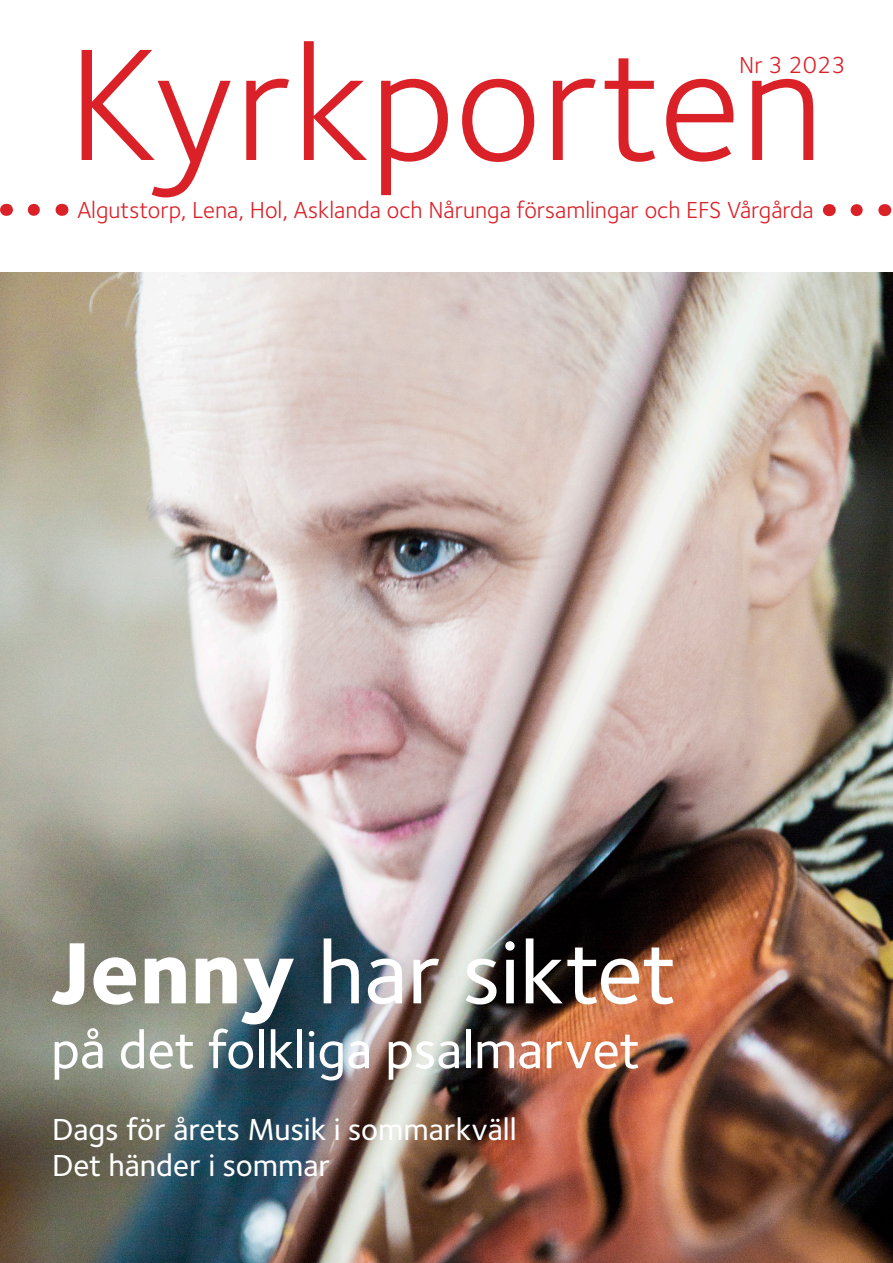
<style>
.page{position:relative;width:893px;height:1263px;background:#fff}
.page>*{position:absolute;margin:0;border:0;box-sizing:border-box;transform-origin:0 0}
.t1{font:165px "Foundry Sterling OT3";color:#da2128}
.t2{font:500 90px "Foundry Sterling OT3";color:#fff}
.t3{font:500 54px "Foundry Sterling OT3";color:#fff}
.t4{font:500 31.5px "Foundry Sterling OT3";color:#fff}
.t5{font:24px "Foundry Sterling OT3";color:#da2128}
.s1{font-weight:800}
</style>
<div class="page">
<img style="left:0;top:272px;width:893px;height:991px">
<svg style="left:34px;top:204px;width:6px;height:12px"></svg>
<svg style="left:6px;top:204px;width:1px;height:12px"></svg>
<svg style="left:62px;top:204px;width:1px;height:12px"></svg>
<svg style="left:857px;top:204px;width:6px;height:12px"></svg>
<svg style="left:829px;top:204px;width:1px;height:12px"></svg>
<svg style="left:884px;top:204px;width:1px;height:12px"></svg>
<h1 class="t1" style="left:67px;top:-16px;width:758px">Kyrkporten</h1>
<p class="t5" style="left:77px;top:193px;width:738px">Algutstorp, Lena, Hol, Asklanda och Nårunga församlingar och EFS Vårgårda</p>
<p class="t5" style="left:739px;top:47px;width:108px">Nr 3 2023</p>
<p class="t2" style="left:51px;top:905px;width:626px"><span class="s1">Jenny</span> har siktet</p>
<p class="t3" style="left:51px;top:1009px;width:590px">på det folkliga psalmarvet</p>
<p class="t4" style="left:52px;top:1105px;width:466px">Dags för årets Musik i sommarkväll</p>
<p class="t4" style="left:52px;top:1141px;width:280px">Det händer i sommar</p>
</div>
